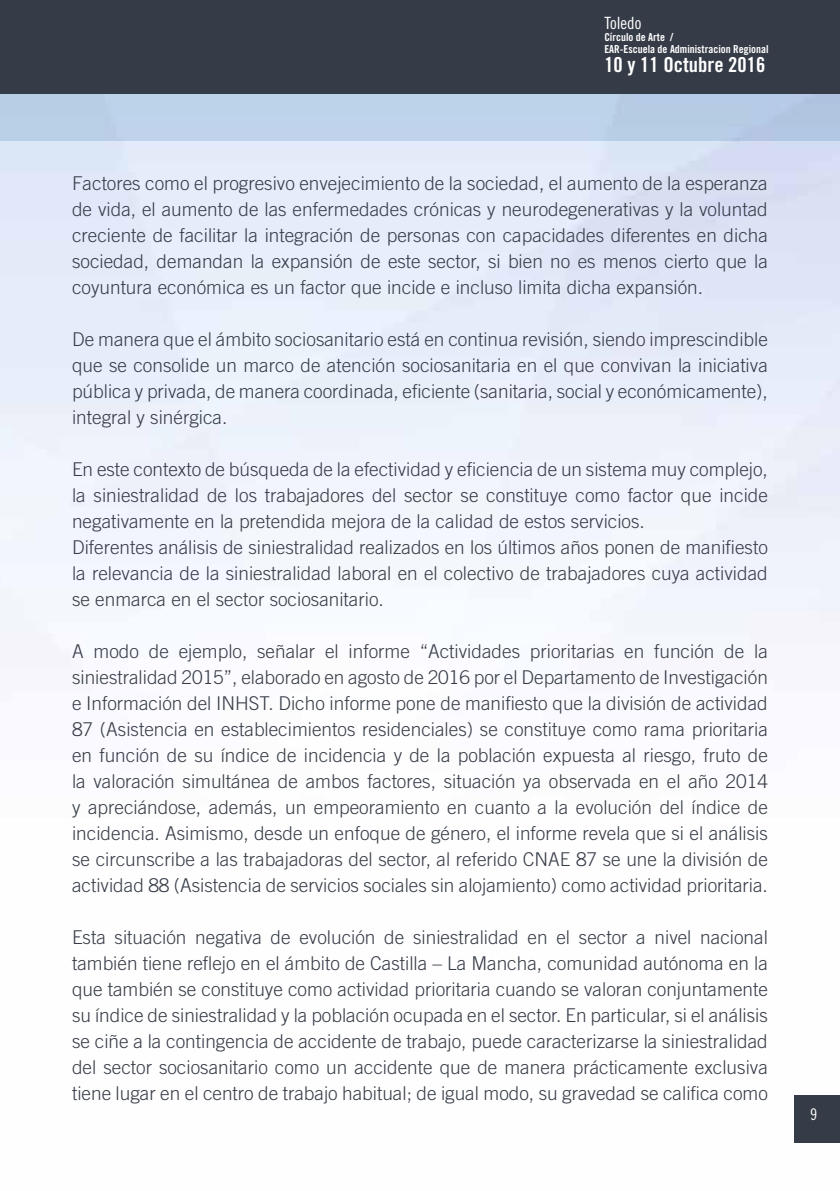
<style>
.page{position:relative;width:840px;height:1191px;background:#fff}
.page>*{position:absolute;margin:0;border:0;box-sizing:border-box;transform-origin:0 0}
.t1{font:20.6px "Trade Gothic LT Std Bd Cn 20";color:#fff}
.t2{font:300 19px/26px "Trade Gothic LT Std";color:#363c47;text-align:justify}
.t3{font:16.8px "Trade Gothic LT Std Cn 18";color:#fff}
.t4{font:16px "Trade Gothic LT Std Cn 18";color:#fff}
.t5{font:11px/12px "Trade Gothic LT Std Bd Cn 20";color:#fff}
</style>
<div class="page">
<img style="left:0;top:140px;width:839px;height:1003px">
<div style="left:794px;top:1094px;width:45px;height:48px;background:#363c47"></div>
<div style="left:0;top:94px;width:839px;height:46px;background:#bcd3ea"></div>
<div style="left:0;top:0;width:839px;height:94px;background:#363c47"></div>
<p class="t3" style="left:604px;top:13px;width:39px">Toledo</p>
<p class="t5" style="left:604px;top:31px;width:166px">Círculo de Arte /<br>EAR-Escuela de Administracion Regional</p>
<p class="t1" style="left:604px;top:52px;width:162px">10 y 11 Octubre 2016</p>
<p class="t2" style="left:72px;top:169px;width:697px">Factores como el progresivo envejecimiento de la sociedad, el aumento de la esperanza de vida, el aumento de las enfermedades crónicas y neurodegenerativas y la voluntad creciente de facilitar la integración de personas con capacidades diferentes en dicha sociedad, demandan la expansión de este sector, si bien no es menos cierto que la coyuntura económica es un factor que incide e incluso limita dicha expansión.</p>
<p class="t2" style="left:72px;top:325px;width:697px">De manera que el ámbito sociosanitario está en continua revisión, siendo imprescindible que se consolide un marco de atención sociosanitaria en el que convivan la iniciativa pública y privada, de manera coordinada, eficiente (sanitaria, social y económicamente), integral y sinérgica.</p>
<p class="t2" style="left:72px;top:455px;width:697px;text-align:left">En este contexto de búsqueda de la efectividad y eficiencia de un sistema muy complejo, la siniestralidad de los trabajadores del sector se constituye como factor que incide negativamente en la pretendida mejora de la calidad de estos servicios.<br>Diferentes análisis de siniestralidad realizados en los últimos años ponen de manifiesto la relevancia de la siniestralidad laboral en el colectivo de trabajadores cuya actividad se enmarca en el sector sociosanitario.</p>
<p class="t2" style="left:72px;top:637px;width:697px">A modo de ejemplo, señalar el informe “Actividades prioritarias en función de la siniestralidad 2015”, elaborado en agosto de 2016 por el Departamento de Investigación e Información del INHST. Dicho informe pone de manifiesto que la división de actividad 87 (Asistencia en establecimientos residenciales) se constituye como rama prioritaria en función de su índice de incidencia y de la población expuesta al riesgo, fruto de la valoración simultánea de ambos factores, situación ya observada en el año 2014 y apreciándose, además, un empeoramiento en cuanto a la evolución del índice de incidencia. Asimismo, desde un enfoque de género, el informe revela que si el análisis se circunscribe a las trabajadoras del sector, al referido CNAE 87 se une la división de actividad 88 (Asistencia de servicios sociales sin alojamiento) como actividad prioritaria.</p>
<p class="t2" style="left:72px;top:923px;width:697px">Esta situación negativa de evolución de siniestralidad en el sector a nivel nacional también tiene reflejo en el ámbito de Castilla – La Mancha, comunidad autónoma en la que también se constituye como actividad prioritaria cuando se valoran conjuntamente su índice de siniestralidad y la población ocupada en el sector. En particular, si el análisis se ciñe a la contingencia de accidente de trabajo, puede caracterizarse la siniestralidad del sector sociosanitario como un accidente que de manera prácticamente exclusiva tiene lugar en el centro de trabajo habitual; de igual modo, su gravedad se califica como</p>
<p class="t4" style="left:809px;top:1105px;width:9px">9</p>
</div>
